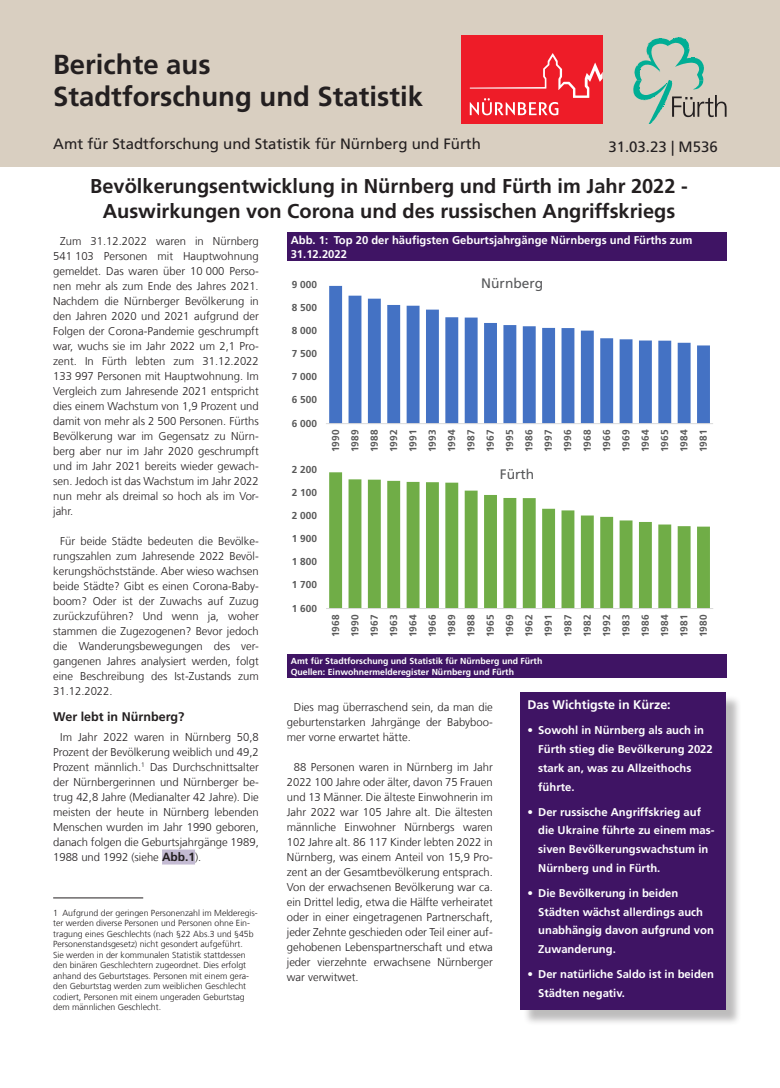
<style>
.page{position:relative;width:780px;height:1088px;background:#fff}
.page>*{position:absolute;margin:0;border:0;box-sizing:border-box;transform-origin:0 0}
.t1{font:700 27.5px/31.2px "Frutiger LT Com";color:#231f20}
.t2{font:700 20px/25px "Frutiger LT Com";color:#231f20;text-align:center}
.t3{font:15px "Frutiger LT Com";color:#231f20}
.t4{font:13.75px "Frutiger LT Com";color:#57585a}
.t5{font:700 12.5px "Frutiger LT Com";color:#fff}
.t6{font:700 12.5px "Frutiger LT Com";color:#231f20}
.t7{font:300 11.25px/15px "Frutiger LT Com";color:#231f20;text-align:justify}
.t8{font:700 11.25px/18.8px "Frutiger LT Com";color:#fff}
.t9{font:700 10px/19.4px "Frutiger LT Com";letter-spacing:-.005em;color:#595959;text-align:justify}
.t10{font:300 8.75px/10.5px "Frutiger LT Com";color:#231f20}
.t11{font:700 8.75px/10.5px "Frutiger LT Com";color:#fff}
.s1{font-weight:700;font-size:11.88px}
</style>
<div class="page">
<div style="left:0;top:0;width:780px;height:167px;background:#d9cfc1"></div>
<div style="left:461px;top:35px;width:141px;height:89px;background:#ee1c28"></div>
<svg style="left:469px;top:53px;width:133px;height:62px"></svg>
<svg style="left:633px;top:37px;width:93px;height:87px"></svg>
<div style="left:162px;top:849px;width:33px;height:15px;background:#c4bbd3"></div>
<hr style="left:53px;top:897px;width:90px;height:1px;background:#231f20">
<div style="left:522px;top:695px;width:219px;height:330px;background:#231f20;opacity:.3"></div>
<div style="left:520px;top:693px;width:206px;height:317px;background:#3f1464"></div>
<div style="left:287px;top:654px;width:439px;height:24px;background:#3f1464"></div>
<div style="left:287px;top:233px;width:439px;height:28px;background:#3f1464"></div>
<svg style="left:329px;top:286px;width:381px;height:137px"></svg>
<hr style="left:326px;top:423px;width:387px;height:1px;background:#d9d9d9">
<svg style="left:329px;top:472px;width:381px;height:136px"></svg>
<hr style="left:326px;top:608px;width:387px;height:1px;background:#d9d9d9">
<h1 class="t1" style="left:53px;top:49px;width:371px">Berichte aus<br>Stadtforschung und Statistik</h1>
<h3 class="t3" style="left:53px;top:135px;width:429px">Amt für Stadtforschung und Statistik für Nürnberg und Fürth</h3>
<h3 class="t3" style="left:608px;top:138px;width:111px">31.03.23 | M536</h3>
<h2 class="t2" style="left:90px;top:174px;width:599px">Bevölkerungsentwicklung in Nürnberg und Fürth im Jahr 2022 -<br>Auswirkungen von Corona und des russischen Angriffskriegs</h2>
<p class="t7" style="left:53px;top:234px;width:207px;text-indent:7px">Zum 31.12.2022 waren in Nürnberg 541 103 Personen mit Hauptwohnung gemeldet. Das waren über 10 000 Perso&shy;nen mehr als zum Ende des Jahres 2021.<br>Nachdem die Nürnberger Bevölkerung in den Jahren 2020 und 2021 aufgrund der Folgen der Corona-Pandemie geschrumpft war, wuchs sie im Jahr 2022 um 2,1 Pro&shy;zent. In Fürth lebten zum 31.12.2022<br>133 997 Personen mit Hauptwohnung. Im Vergleich zum Jahresende 2021 entspricht dies einem Wachstum von 1,9 Prozent und damit von mehr als 2 500 Personen. Fürths Bevölkerung war im Gegensatz zu Nürn&shy;berg aber nur im Jahr 2020 geschrumpft und im Jahr 2021 bereits wieder gewach&shy;sen. Jedoch ist das Wachstum im Jahr 2022 nun mehr als dreimal so hoch als im Vor&shy;jahr.</p>
<p class="t7" style="left:53px;top:534px;width:207px;text-indent:7px">Für beide Städte bedeuten die Bevölke&shy;rungszahlen zum Jahresende 2022 Bevöl&shy;kerungshöchststände. Aber wieso wachsen beide Städte? Gibt es einen Corona-Baby&shy;boom? Oder ist der Zuwachs auf Zuzug zurückzuführen? Und wenn ja, woher stammen die Zugezogenen? Bevor jedoch die Wanderungsbewegungen des ver&shy;gangenen Jahres analysiert werden, folgt eine Beschreibung des Ist-Zustands zum 31.12.2022.</p>
<p class="t6" style="left:53px;top:709px;width:133px">Wer lebt in Nürnberg?</p>
<p class="t7" style="left:53px;top:729px;width:207px;text-indent:7px">Im Jahr 2022 waren in Nürnberg 50,8<br>Prozent der Bevölkerung weiblich und 49,2<br>Prozent männlich.<sup>1</sup> Das Durchschnittsalter der Nürnbergerinnen und Nürnberger be&shy;trug 42,8 Jahre (Medianalter 42 Jahre). Die meisten der heute in Nürnberg lebenden Menschen wurden im Jahr 1990 geboren, danach folgen die Geburtsjahrgänge 1989, 1988 und 1992 (siehe <span class="s1">Abb.1</span>).</p>
<p class="t10" style="left:53px;top:907px;width:206px">1 Aufgrund der geringen Personenzahl im Melderegis&shy;ter werden diverse Personen und Personen ohne Ein&shy;tragung eines Geschlechts (nach §22 Abs.3 und §45b Personenstandsgesetz) nicht gesondert aufgeführt.<br>Sie werden in der kommunalen Statistik stattdessen den binären Geschlechtern zugeordnet. Dies erfolgt anhand des Geburtstages. Personen mit einem gera&shy;den Geburtstag werden zum weiblichen Geschlecht codiert, Personen mit einem ungeraden Geburtstag dem männlichen Geschlecht.</p>
<p class="t8" style="left:291px;top:234px;width:403px;line-height:13.5px">Abb. 1: Top 20 der häufigsten Geburtsjahrgänge Nürnbergs und Fürths zum<br>31.12.2022</p>
<p class="t9" style="left:292px;top:274px;width:27px">9 000</p>
<p class="t9" style="left:292px;top:298px;width:27px">8 500</p>
<p class="t9" style="left:292px;top:321px;width:27px">8 000</p>
<p class="t9" style="left:292px;top:344px;width:27px">7 500</p>
<p class="t9" style="left:292px;top:367px;width:27px">7 000</p>
<p class="t9" style="left:292px;top:390px;width:27px">6 500</p>
<p class="t9" style="left:292px;top:413px;width:27px">6 000</p>
<p class="t9" style="left:292px;top:459px;width:27px">2 200</p>
<p class="t9" style="left:292px;top:483px;width:27px">2 100</p>
<p class="t9" style="left:292px;top:506px;width:27px">2 000</p>
<p class="t9" style="left:292px;top:529px;width:27px">1 900</p>
<p class="t9" style="left:292px;top:552px;width:27px">1 800</p>
<p class="t9" style="left:292px;top:575px;width:27px">1 700</p>
<p class="t9" style="left:292px;top:598px;width:27px">1 600</p>
<p class="t4" style="left:481px;top:275px;width:63px">Nürnberg</p>
<p class="t9" style="left:326px;top:452px;width:24px;rotate:-90deg">1990<br>1989<br>1988<br>1992<br>1991<br>1993<br>1994<br>1987<br>1967<br>1995<br>1986<br>1997<br>1996<br>1968<br>1966<br>1969<br>1964<br>1965<br>1984<br>1981</p>
<p class="t4" style="left:500px;top:466px;width:36px">Fürth</p>
<p class="t9" style="left:326px;top:637px;width:24px;rotate:-90deg">1968<br>1990<br>1967<br>1963<br>1964<br>1966<br>1989<br>1988<br>1965<br>1969<br>1962<br>1991<br>1987<br>1982<br>1992<br>1983<br>1986<br>1984<br>1981<br>1980</p>
<p class="t11" style="left:291px;top:656px;width:253px">Amt für Stadtforschung und Statistik für Nürnberg und Fürth<br>Quellen: Einwohnermelderegister Nürnberg und Fürth</p>
<p class="t7" style="left:287px;top:699px;width:207px;text-indent:7px">Dies mag überraschend sein, da man die geburtenstarken Jahrgänge der Babyboo&shy;mer vorne erwartet hätte.</p>
<p class="t7" style="left:287px;top:759px;width:207px;text-indent:7px">88 Personen waren in Nürnberg im Jahr 2022 100 Jahre oder älter, davon 75 Frauen und 13 Männer. Die älteste Einwohnerin im Jahr 2022 war 105 Jahre alt. Die ältesten männliche Einwohner Nürnbergs waren 102 Jahre alt. 86 117 Kinder lebten 2022 in Nürnberg, was einem Anteil von 15,9 Pro&shy;zent an der Gesamtbevölkerung entsprach.<br>Von der erwachsenen Bevölkerung war ca. ein Drittel ledig, etwa die Hälfte verheiratet oder in einer eingetragenen Partnerschaft, jeder Zehnte geschieden oder Teil einer auf&shy;gehobenen Lebenspartnerschaft und etwa jeder vierzehnte erwachsene Nürnberger war verwitwet.</p>
<p class="t5" style="left:527px;top:698px;width:145px">Das Wichtigste in Kürze:</p>
<p class="t8" style="left:538px;top:721px;width:176px;text-indent:-11px">• Sowohl in Nürnberg als auch in<br>Fürth stieg die Bevölkerung 2022 stark an, was zu Allzeithochs führte.</p>
<p class="t8" style="left:538px;top:802px;width:178px;text-indent:-11px">• Der russische Angriffskrieg auf die Ukraine führte zu einem mas&shy;siven Bevölkerungswachstum in<br>Nürnberg und in Fürth.</p>
<p class="t8" style="left:538px;top:883px;width:177px;text-indent:-11px">• Die Bevölkerung in beiden<br>Städten wächst allerdings auch unabhängig davon aufgrund von<br>Zuwanderung.</p>
<p class="t8" style="left:538px;top:965px;width:177px;text-indent:-11px">• Der natürliche Saldo ist in beiden<br>Städten negativ.</p>
</div>
